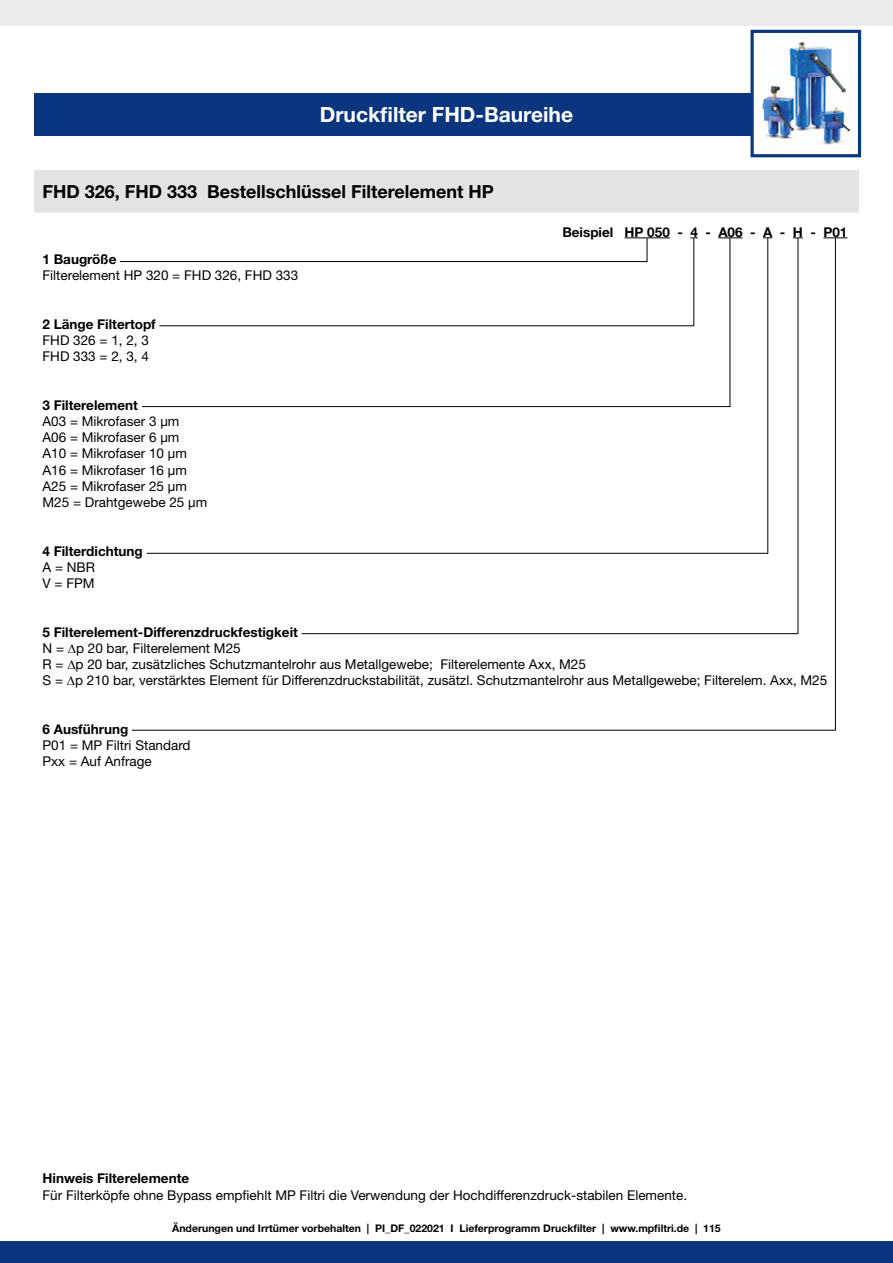
<style>
.page{position:relative;width:893px;height:1263px;background:#fff}
.page>*{position:absolute;margin:0;border:0;box-sizing:border-box;transform-origin:0 0}
.t1{font:700 21px "Helvetica Neue LT Std";color:#fff}
.t2{font:700 18px "Helvetica Neue LT Std";color:#000}
.Typenschlüssel_norma{font:13.5px "Helvetica Neue LT Std";color:#000}
.Typenschlüssel_norma-2{font:700 13.5px "Helvetica Neue LT Std";color:#000}
.Typenschlüssel_fett{font:700 13.5px "Helvetica Neue LT Std";color:#000}
.t3{font:700 10.5px "Helvetica Neue LT Std";color:#000}
</style>
<div class="page">
<div style="left:34px;top:94px;width:719px;height:42px;background:#0b367f"></div>
<div style="left:0;top:0;width:893px;height:26px;background:#ececec"></div>
<div style="left:750px;top:30px;width:111px;height:127px;border:3px solid #0b367f"></div>
<div style="left:0;top:1242px;width:893px;height:21px;background:#0b367f"></div>
<img style="left:761px;top:42px;width:90px;height:104px">
<hr style="left:625px;top:238px;width:45px;height:1px;background:#000">
<svg style="left:718px;top:238px;width:25px;height:1px"></svg>
<svg style="left:823px;top:238px;width:24px;height:1px"></svg>
<div style="left:34px;top:170px;width:825px;height:43px;background:#e3e3e3"></div>
<hr style="left:120px;top:261px;width:527px;height:1px;background:#000">
<svg style="left:647px;top:238px;width:1px;height:24px"></svg>
<hr style="left:159px;top:325px;width:535px;height:1px;background:#000">
<hr style="left:693px;top:238px;width:1px;height:88px;background:#000">
<hr style="left:142px;top:406px;width:588px;height:1px;background:#000">
<hr style="left:730px;top:238px;width:1px;height:169px;background:#000">
<hr style="left:147px;top:553px;width:621px;height:1px;background:#000">
<hr style="left:767px;top:238px;width:1px;height:315px;background:#000">
<hr style="left:301px;top:633px;width:497px;height:1px;background:#000">
<hr style="left:798px;top:238px;width:1px;height:396px;background:#000">
<hr style="left:132px;top:730px;width:704px;height:1px;background:#000">
<hr style="left:835px;top:238px;width:1px;height:492px;background:#000">
<h1 class="t1" style="left:320px;top:102px;width:255px">Druckfilter FHD-Baureihe</h1>
<p class="t2" style="left:43px;top:180px;width:453px">FHD 326, FHD 333 Bestellschlüssel Filterelement HP</p>
<p class="Typenschlüssel_fett" style="left:562px;top:223px;width:287px">Beispiel HP 050 - 4 - A06 - A - H - P01</p>
<p class="Typenschlüssel_fett" style="left:43px;top:251px;width:76px">1 Baugröße</p>
<p class="Typenschlüssel_norma" style="left:43px;top:267px;width:257px">Filterelement HP 320 = FHD 326, FHD 333</p>
<p class="Typenschlüssel_norma-2" style="left:43px;top:316px;width:115px">2 Länge Filtertopf</p>
<p class="Typenschlüssel_norma" style="left:43px;top:332px;width:108px">FHD 326 = 1, 2, 3</p>
<p class="Typenschlüssel_norma" style="left:43px;top:348px;width:108px">FHD 333 = 2, 3, 4</p>
<p class="Typenschlüssel_norma-2" style="left:43px;top:397px;width:97px">3 Filterelement</p>
<p class="Typenschlüssel_norma" style="left:43px;top:413px;width:138px">A03 = Mikrofaser 3 µm</p>
<p class="Typenschlüssel_norma" style="left:43px;top:429px;width:138px">A06 = Mikrofaser 6 µm</p>
<p class="Typenschlüssel_norma" style="left:43px;top:445px;width:146px">A10 = Mikrofaser 10 µm</p>
<p class="Typenschlüssel_norma" style="left:43px;top:462px;width:146px">A16 = Mikrofaser 16 µm</p>
<p class="Typenschlüssel_norma" style="left:43px;top:478px;width:146px">A25 = Mikrofaser 25 µm</p>
<p class="Typenschlüssel_norma" style="left:43px;top:494px;width:166px">M25 = Drahtgewebe 25 µm</p>
<p class="Typenschlüssel_norma-2" style="left:43px;top:542px;width:102px">4 Filterdichtung</p>
<p class="Typenschlüssel_norma" style="left:43px;top:559px;width:54px">A = NBR</p>
<p class="Typenschlüssel_norma" style="left:43px;top:575px;width:54px">V = FPM</p>
<p class="Typenschlüssel_norma-2" style="left:43px;top:623px;width:257px">5 Filterelement-Differenzdruckfestigkeit</p>
<p class="Typenschlüssel_norma" style="left:43px;top:640px;width:200px">N = p 20 bar, Filterelement M25</p>
<p class="Typenschlüssel_norma" style="left:43px;top:656px;width:545px">R = p 20 bar, zusätzliches Schutzmantelrohr aus Metallgewebe; Filterelemente Axx, M25</p>
<p class="Typenschlüssel_norma" style="left:43px;top:672px;width:786px">S = p 210 bar, verstärktes Element für Differenzdruckstabilität, zusätzl. Schutzmantelrohr aus Metallgewebe; Filterelem. Axx, M25</p>
<p class="Typenschlüssel_norma-2" style="left:43px;top:721px;width:87px">6 Ausführung</p>
<p class="Typenschlüssel_norma" style="left:43px;top:737px;width:150px">P01 = MP Filtri Standard</p>
<p class="Typenschlüssel_norma" style="left:43px;top:753px;width:111px">Pxx = Auf Anfrage</p>
<p class="Typenschlüssel_norma-2" style="left:43px;top:1170px;width:148px">Hinweis Filterelemente</p>
<p class="Typenschlüssel_norma" style="left:43px;top:1187px;width:646px">Für Filterköpfe ohne Bypass empfiehlt MP Filtri die Verwendung der Hochdifferenzdruck-stabilen Elemente.</p>
<p class="t3" style="left:172px;top:1222px;width:550px">Änderungen und Irrtümer vorbehalten | PI_DF_022021 I Lieferprogramm Druckfilter | www.mpfiltri.de | 115</p>
</div>
